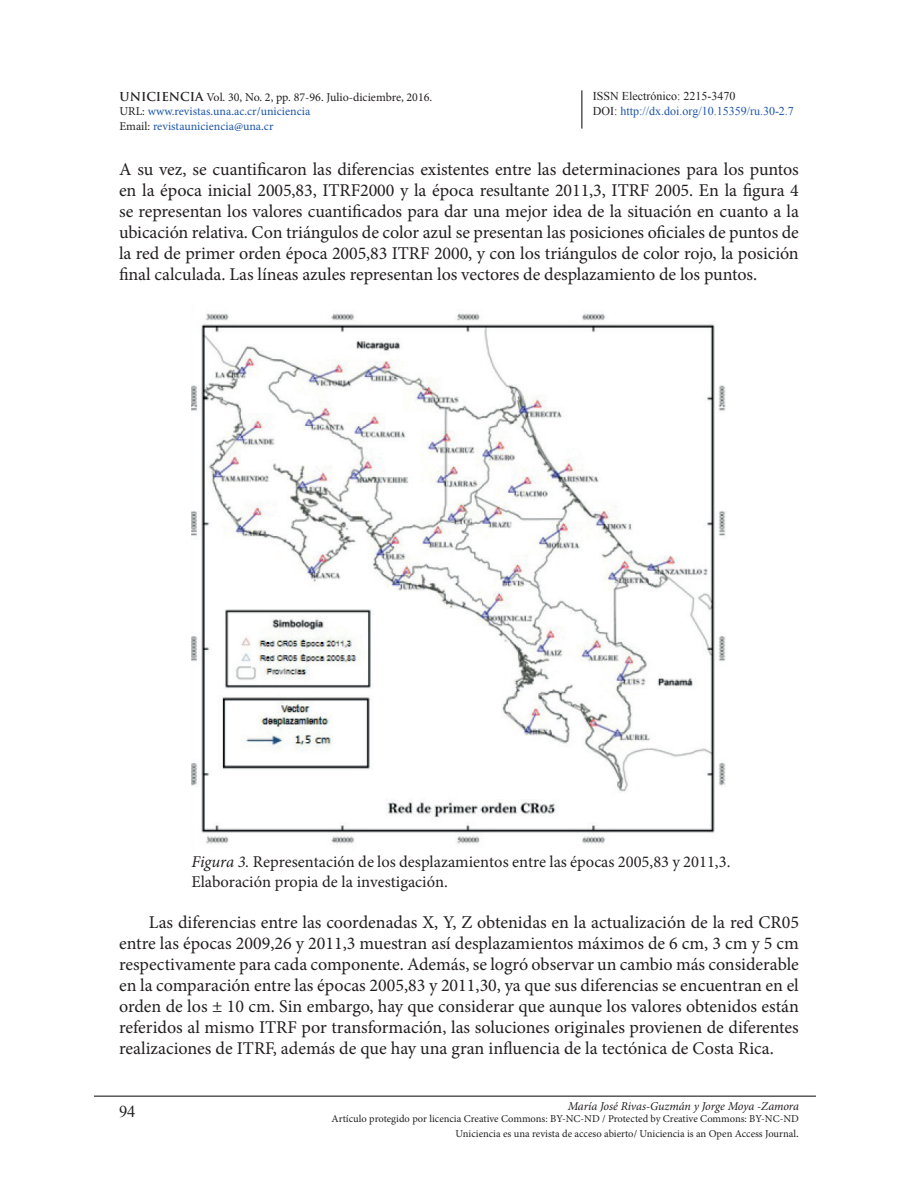
<style>
.page{position:relative;width:918px;height:1188px;background:#fff}
.page>*{position:absolute;margin:0;border:0;box-sizing:border-box;transform-origin:0 0}
.t1{font:18px/21px "Minion Pro";letter-spacing:-.005em;color:#231f20;text-align:justify}
.t2{font:16.5px/19.8px "Minion Pro";color:#231f20}
.t3{font:16.5px "Times New Roman";color:#231f20}
.t4{font:12px/14.4px "Minion Pro";color:#1e56a6}
.t5{font:12px/14.4px "Times New Roman";color:#1e56a6}
.t6{font:italic 12px "Minion Pro";letter-spacing:-.01em;color:#231f20}
.t7{font:10.5px/14.4px "Minion Pro";color:#231f20;text-align:right}
.s1{font-family:"Trajan Pro";font-weight:700;color:#231f20}
.s2{color:#231f20}
.s3{font-style:italic}
.s4{font-size:12px}
</style>
<div class="page">
<hr style="left:94px;top:1096px;width:722px;height:1px;background:#231f20">
<hr style="left:581px;top:90px;width:1px;height:39px;background:#231f20">
<img style="left:191px;top:313px;width:535px;height:532px">
<p class="t4" style="left:119px;top:90px;width:314px"><span class="s1">UNICIENCIA</span> <span class="s2">Vol. 30, No. 2, pp. 87-96. Julio-diciembre, 2016.<br>URL:</span> www.revistas.una.ac.cr/uniciencia<br><span class="s2">Email:</span> revistauniciencia@una.cr</p>
<p class="t5" style="left:593px;top:89px;width:203px"><span class="s2">ISSN Electrónico: 2215-3470<br>DOI:</span> http://dx.doi.org/10.15359/ru.30-2.7</p>
<p class="t1" style="left:119px;top:158px;width:681px">A su vez, se cuantificaron las diferencias existentes entre las determinaciones para los puntos en la época inicial 2005,83, ITRF2000 y la época resultante 2011,3, ITRF 2005. En la figura 4 se representan los valores cuantificados para dar una mejor idea de la situación en cuanto a la ubicación relativa. Con triángulos de color azul se presentan las posiciones oficiales de puntos de la red de primer orden época 2005,83 ITRF 2000, y con los triángulos de color rojo, la posición final calculada. Las líneas azules representan los vectores de desplazamiento de los puntos.</p>
<p class="t2" style="left:191px;top:852px;width:541px"><span class="s3">Figura 3.</span> Representación de los desplazamientos entre las épocas 2005,83 y 2011,3.<br>Elaboración propia de la investigación.</p>
<p class="t1" style="left:119px;top:912px;width:681px;text-indent:30px">Las diferencias entre las coordenadas X, Y, Z obtenidas en la actualización de la red CR05 entre las épocas 2009,26 y 2011,3 muestran así desplazamientos máximos de 6 cm, 3 cm y 5 cm respectivamente para cada componente. Además, se logró observar un cambio más considerable en la comparación entre las épocas 2005,83 y 2011,30, ya que sus diferencias se encuentran en el orden de los ± 10 cm. Sin embargo, hay que considerar que aunque los valores obtenidos están referidos al mismo ITRF por transformación, las soluciones originales provienen de diferentes realizaciones de ITRF, además de que hay una gran influencia de la tectónica de Costa Rica.</p>
<p class="t3" style="left:119px;top:1100px;width:18px">94</p>
<p class="t6" style="left:568px;top:1098px;width:233px">María José Rivas-Guzmán y Jorge Moya -Zamora</p>
<p class="t7" style="left:331px;top:1112px;width:469px">Artículo protegido por licencia Creative Commons: BY-NC-ND / Protected by Creative Commons: BY-NC-ND<br>Uniciencia es una revista de acceso abierto/ Uniciencia is an Open Access Journal<span class="s4">.</span></p>
</div>
